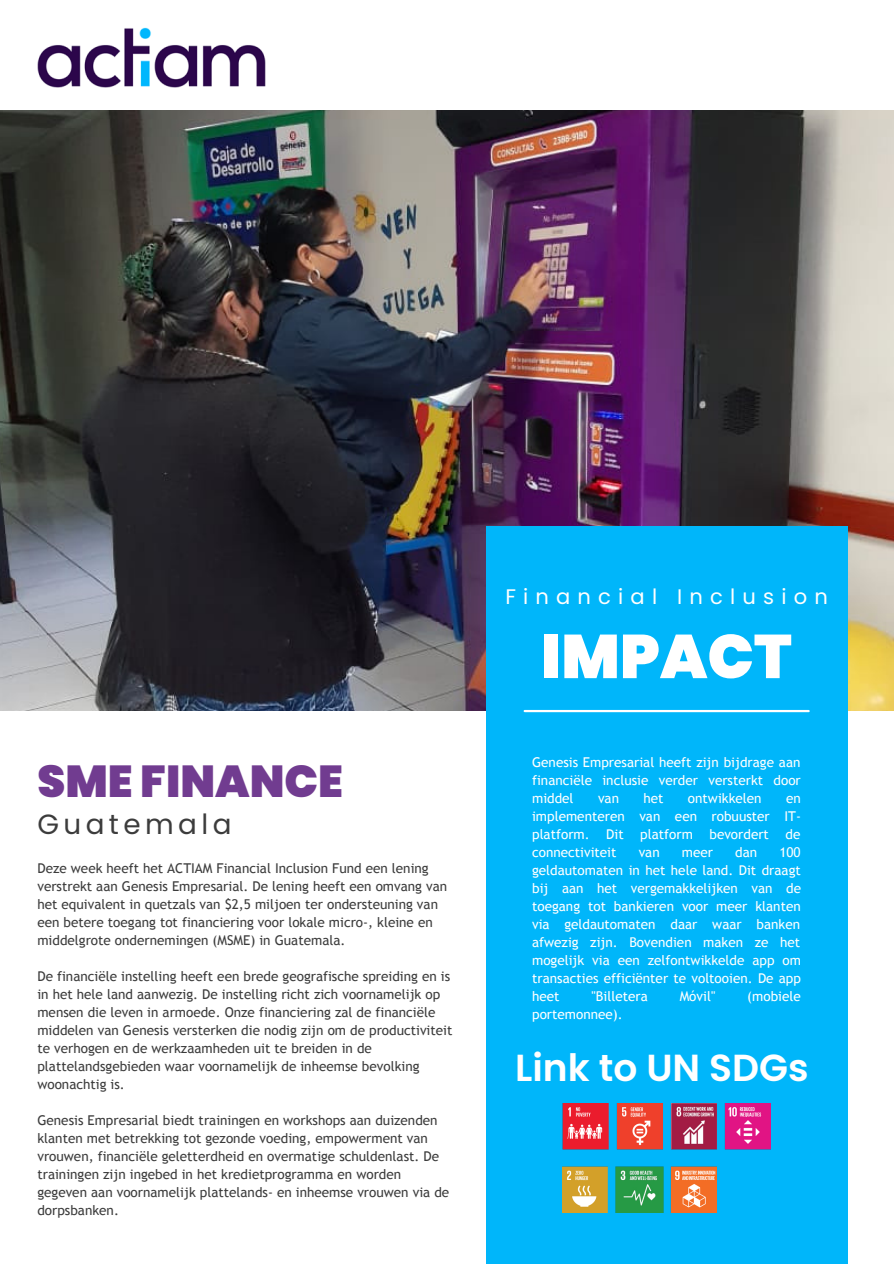
<style>
.page{position:relative;width:894px;height:1264px;background:#fff}
.page>*{position:absolute;margin:0;border:0;box-sizing:border-box;transform-origin:0 0}
.t1{font:900 61.5px "Poppins";color:#fff}
.t2{font:900 44.7px "Poppins";color:#713c90}
.t3{font:600 37.65px "Poppins";color:#fff}
.t4{font:27.75px "Poppins";letter-spacing:.16em;color:#3c3c3c}
.t5{font:21px "Poppins";letter-spacing:.34em;color:#fff}
.t6{font:13.5px/18px "Trebuchet MS";color:#3c3c3c}
.t7{font:13.5px/18px "Trebuchet MS";color:#fff;text-align:justify}
</style>
<div class="page">
<img style="left:0;top:110px;width:893px;height:600px">
<div style="left:486px;top:526px;width:361px;height:737px;background:#00b6fa"></div>
<hr style="left:524px;top:710px;width:284px;height:2px;background:#fff">
<img style="left:562px;top:1103px;width:208px;height:109px">
<img style="left:37px;top:27px;width:228px;height:61px">
<p class="t2" style="left:37px;top:749px;width:307px">SME FINANCE</p>
<p class="t4" style="left:37px;top:804px;width:195px">Guatemala</p>
<p class="t6" style="left:37px;top:858px;width:411px">Deze week heeft het ACTIAM Financial Inclusion Fund een lening verstrekt aan Genesis Empresarial. De lening heeft een omvang van het equivalent in quetzals van $2,5 miljoen ter ondersteuning van een betere toegang tot financiering voor lokale micro-, kleine en middelgrote ondernemingen (MSME) in Guatemala.</p>
<p class="t6" style="left:37px;top:966px;width:416px">De financiële instelling heeft een brede geografische spreiding en is in het hele land aanwezig. De instelling richt zich voornamelijk op mensen die leven in armoede. Onze financiering zal de financiële middelen van Genesis versterken die nodig zijn om de productiviteit te verhogen en de werkzaamheden uit te breiden in de plattelandsgebieden waar voornamelijk de inheemse bevolking woonachtig is.</p>
<p class="t6" style="left:37px;top:1111px;width:413px">Genesis Empresarial biedt trainingen en workshops aan duizenden klanten met betrekking tot gezonde voeding, empowerment van vrouwen, financiële geletterdheid en overmatige schuldenlast. De trainingen zijn ingebed in het kredietprogramma en worden gegeven aan voornamelijk plattelands- en inheemse vrouwen via de dorpsbanken.</p>
<p class="t5" style="left:505px;top:582px;width:324px">Financial Inclusion</p>
<p class="t1" style="left:541px;top:613px;width:252px">IMPACT</p>
<p class="t7" style="left:532px;top:753px;width:270px">Genesis Empresarial heeft zijn bijdrage aan financiële inclusie verder versterkt door middel</p>
<p class="t7" style="left:598px;top:789px;width:23px">van</p>
<p class="t7" style="left:643px;top:789px;width:22px">het</p>
<p class="t7" style="left:687px;top:789px;width:75px">ontwikkelen</p>
<p class="t7" style="left:532px;top:789px;width:270px;text-indent:254px">en implementeren van een robuuster IT&shy;platform. Dit platform bevordert de connectiviteit</p>
<p class="t7" style="left:638px;top:843px;width:23px">van</p>
<p class="t7" style="left:681px;top:843px;width:33px">meer</p>
<p class="t7" style="left:735px;top:843px;width:23px">dan</p>
<p class="t7" style="left:532px;top:843px;width:270px;text-indent:247px">100 geldautomaten in het hele land. Dit draagt bij aan het vergemakkelijken van de toegang tot bankieren voor meer klanten via geldautomaten daar waar banken afwezig zijn. Bovendien maken ze het mogelijk via een zelfontwikkelde app om transacties efficiënter te voltooien. De app heet</p>
<p class="t7" style="left:591px;top:987px;width:58px">"Billetera</p>
<p class="t7" style="left:679px;top:987px;width:37px">Móvil"</p>
<p class="t7" style="left:747px;top:987px;width:55px">(mobiele</p>
<p class="t7" style="left:532px;top:1005px;width:92px">portemonnee).</p>
<p class="t3" style="left:515px;top:1041px;width:295px">Link to UN SDGs</p>
</div>
